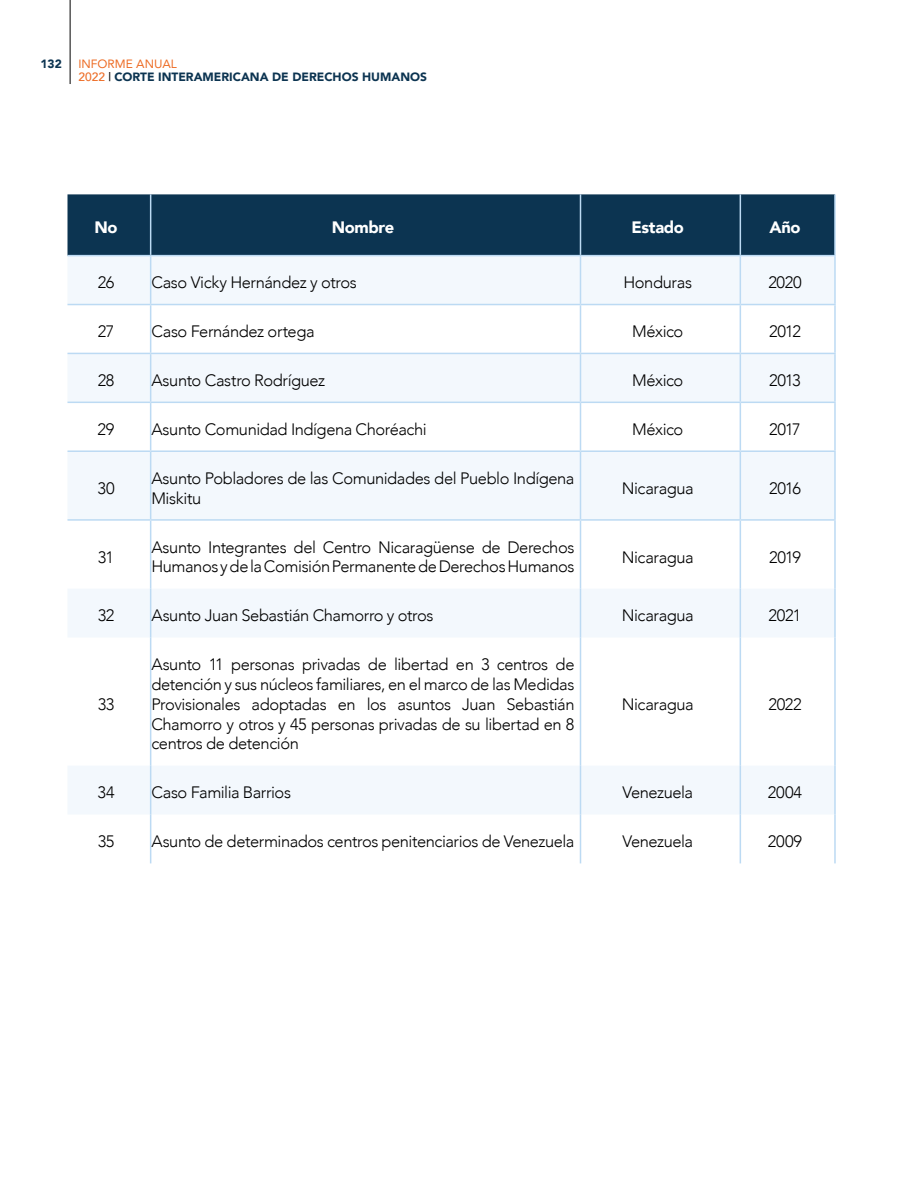
<style>
.page{position:relative;width:918px;height:1188px;background:#fff}
.page>*{position:absolute;margin:0;border:0;box-sizing:border-box;transform-origin:0 0}
.t1{font:300 16.5px/19.8px "Avenir";letter-spacing:-.025em;color:#000}
.t2{font:900 16.5px "Avenir";letter-spacing:-.025em;color:#fff}
.t3{font:900 12px/13.5px "Avenir";color:#0c3451}
.s1{font-weight:400;color:#ed6c25}
.s2{font-weight:500;color:#ed6c25}
.s3{font-weight:500;color:#000}
</style>
<div class="page">
<hr style="left:70px;top:0;width:1px;height:84px;background:#000">
<div style="left:68px;top:194px;width:766px;height:61px;background:#0c3451"></div>
<svg style="left:68px;top:256px;width:766px;height:559px"></svg>
<hr style="left:150px;top:194px;width:1px;height:61px;background:#bcdaf3">
<hr style="left:580px;top:194px;width:1px;height:61px;background:#bcdaf3">
<hr style="left:740px;top:194px;width:1px;height:61px;background:#bcdaf3">
<hr style="left:834px;top:194px;width:2px;height:61px;background:#bcdaf3">
<hr style="left:68px;top:255px;width:83px;height:1px;background:#bcdaf3">
<hr style="left:151px;top:255px;width:429px;height:1px;background:#bcdaf3">
<hr style="left:580px;top:255px;width:160px;height:1px;background:#bcdaf3">
<hr style="left:740px;top:255px;width:96px;height:1px;background:#bcdaf3">
<hr style="left:150px;top:256px;width:1px;height:48px;background:#bcdaf3">
<hr style="left:580px;top:256px;width:1px;height:48px;background:#bcdaf3">
<hr style="left:740px;top:256px;width:1px;height:48px;background:#bcdaf3">
<hr style="left:834px;top:256px;width:2px;height:48px;background:#bcdaf3">
<hr style="left:68px;top:304px;width:83px;height:1px;background:#bcdaf3">
<hr style="left:151px;top:304px;width:429px;height:1px;background:#bcdaf3">
<hr style="left:150px;top:305px;width:1px;height:48px;background:#bcdaf3">
<hr style="left:580px;top:304px;width:160px;height:1px;background:#bcdaf3">
<hr style="left:580px;top:305px;width:1px;height:48px;background:#bcdaf3">
<hr style="left:740px;top:304px;width:96px;height:1px;background:#bcdaf3">
<hr style="left:740px;top:305px;width:1px;height:48px;background:#bcdaf3">
<hr style="left:834px;top:305px;width:2px;height:48px;background:#bcdaf3">
<hr style="left:68px;top:353px;width:83px;height:1px;background:#bcdaf3">
<hr style="left:151px;top:353px;width:429px;height:1px;background:#bcdaf3">
<hr style="left:150px;top:354px;width:1px;height:48px;background:#bcdaf3">
<hr style="left:580px;top:353px;width:160px;height:1px;background:#bcdaf3">
<hr style="left:580px;top:354px;width:1px;height:48px;background:#bcdaf3">
<hr style="left:740px;top:353px;width:96px;height:1px;background:#bcdaf3">
<hr style="left:740px;top:354px;width:1px;height:48px;background:#bcdaf3">
<hr style="left:834px;top:354px;width:2px;height:48px;background:#bcdaf3">
<hr style="left:68px;top:402px;width:83px;height:1px;background:#bcdaf3">
<hr style="left:151px;top:402px;width:429px;height:1px;background:#bcdaf3">
<hr style="left:150px;top:403px;width:1px;height:47px;background:#bcdaf3">
<hr style="left:580px;top:402px;width:160px;height:1px;background:#bcdaf3">
<hr style="left:580px;top:403px;width:1px;height:47px;background:#bcdaf3">
<hr style="left:740px;top:402px;width:96px;height:1px;background:#bcdaf3">
<hr style="left:740px;top:403px;width:1px;height:47px;background:#bcdaf3">
<hr style="left:834px;top:403px;width:2px;height:47px;background:#bcdaf3">
<hr style="left:68px;top:450px;width:83px;height:2px;background:#bcdaf3">
<hr style="left:151px;top:450px;width:429px;height:2px;background:#bcdaf3">
<hr style="left:150px;top:452px;width:1px;height:67px;background:#bcdaf3">
<hr style="left:580px;top:450px;width:160px;height:2px;background:#bcdaf3">
<hr style="left:580px;top:452px;width:1px;height:67px;background:#bcdaf3">
<hr style="left:740px;top:450px;width:96px;height:2px;background:#bcdaf3">
<hr style="left:740px;top:452px;width:1px;height:67px;background:#bcdaf3">
<hr style="left:834px;top:452px;width:2px;height:67px;background:#bcdaf3">
<hr style="left:68px;top:519px;width:83px;height:2px;background:#bcdaf3">
<hr style="left:151px;top:519px;width:429px;height:2px;background:#bcdaf3">
<hr style="left:150px;top:521px;width:1px;height:68px;background:#bcdaf3">
<hr style="left:580px;top:519px;width:160px;height:2px;background:#bcdaf3">
<hr style="left:580px;top:521px;width:1px;height:68px;background:#bcdaf3">
<hr style="left:740px;top:519px;width:96px;height:2px;background:#bcdaf3">
<hr style="left:740px;top:521px;width:1px;height:68px;background:#bcdaf3">
<hr style="left:834px;top:521px;width:2px;height:68px;background:#bcdaf3">
<hr style="left:150px;top:589px;width:1px;height:49px;background:#bcdaf3">
<hr style="left:580px;top:589px;width:1px;height:49px;background:#bcdaf3">
<hr style="left:740px;top:589px;width:1px;height:49px;background:#bcdaf3">
<hr style="left:834px;top:589px;width:2px;height:49px;background:#bcdaf3">
<hr style="left:150px;top:638px;width:1px;height:128px;background:#bcdaf3">
<hr style="left:580px;top:638px;width:1px;height:128px;background:#bcdaf3">
<hr style="left:740px;top:638px;width:1px;height:128px;background:#bcdaf3">
<hr style="left:834px;top:638px;width:2px;height:128px;background:#bcdaf3">
<hr style="left:150px;top:766px;width:1px;height:49px;background:#bcdaf3">
<hr style="left:580px;top:766px;width:1px;height:49px;background:#bcdaf3">
<hr style="left:740px;top:766px;width:1px;height:49px;background:#bcdaf3">
<hr style="left:834px;top:766px;width:2px;height:49px;background:#bcdaf3">
<hr style="left:150px;top:815px;width:1px;height:48px;background:#bcdaf3">
<hr style="left:580px;top:815px;width:1px;height:48px;background:#bcdaf3">
<hr style="left:740px;top:815px;width:1px;height:48px;background:#bcdaf3">
<hr style="left:834px;top:815px;width:2px;height:48px;background:#bcdaf3">
<p class="t3" style="left:40px;top:57px;width:23px">132</p>
<p class="t3" style="left:78px;top:57px;width:350px"><span class="s1">INFORME ANUAL<br></span><span class="s2">2022</span> <span class="s3">|</span> CORTE INTERAMERICANA DE DERECHOS HUMANOS</p>
<p class="t2" style="left:95px;top:213px;width:25px">No</p>
<p class="t2" style="left:332px;top:213px;width:64px">Nombre</p>
<p class="t2" style="left:632px;top:213px;width:54px">Estado</p>
<p class="t2" style="left:769px;top:213px;width:33px">Año</p>
<p class="t1" style="left:98px;top:273px;width:18px">26</p>
<p class="t1" style="left:151px;top:273px;width:207px">Caso Vicky Hernández y otros</p>
<p class="t1" style="left:624px;top:273px;width:70px">Honduras</p>
<p class="t1" style="left:768px;top:273px;width:35px">2020</p>
<p class="t1" style="left:98px;top:322px;width:18px">27</p>
<p class="t1" style="left:151px;top:322px;width:165px">Caso Fernández ortega</p>
<p class="t1" style="left:632px;top:322px;width:53px">México</p>
<p class="t1" style="left:769px;top:322px;width:33px">2012</p>
<p class="t1" style="left:98px;top:371px;width:18px">28</p>
<p class="t1" style="left:151px;top:371px;width:175px">Asunto Castro Rodríguez</p>
<p class="t1" style="left:632px;top:371px;width:53px">México</p>
<p class="t1" style="left:769px;top:371px;width:33px">2013</p>
<p class="t1" style="left:98px;top:419px;width:18px">29</p>
<p class="t1" style="left:151px;top:419px;width:277px">Asunto Comunidad Indígena Choréachi</p>
<p class="t1" style="left:632px;top:419px;width:53px">México</p>
<p class="t1" style="left:769px;top:419px;width:33px">2017</p>
<p class="t1" style="left:98px;top:478px;width:19px">30</p>
<p class="t1" style="left:151px;top:468px;width:425px">Asunto Pobladores de las Comunidades del Pueblo Indígena<br>Miskitu</p>
<p class="t1" style="left:622px;top:478px;width:73px">Nicaragua</p>
<p class="t1" style="left:769px;top:478px;width:33px">2016</p>
<p class="t1" style="left:98px;top:547px;width:18px">31</p>
<p class="t1" style="left:151px;top:537px;width:425px">Asunto Integrantes del Centro Nicaragüense de Derechos<br>Humanos y de la Comisión Permanente de Derechos Humanos</p>
<p class="t1" style="left:622px;top:547px;width:73px">Nicaragua</p>
<p class="t1" style="left:769px;top:547px;width:33px">2019</p>
<p class="t1" style="left:98px;top:606px;width:18px">32</p>
<p class="t1" style="left:151px;top:606px;width:284px">Asunto Juan Sebastián Chamorro y otros</p>
<p class="t1" style="left:622px;top:606px;width:73px">Nicaragua</p>
<p class="t1" style="left:769px;top:606px;width:34px">2021</p>
<p class="t1" style="left:98px;top:694px;width:18px">33</p>
<p class="t1" style="left:151px;top:655px;width:425px;text-align:justify">Asunto 11 personas privadas de libertad en 3 centros de detención y sus núcleos familiares, en el marco de las Medidas Provisionales adoptadas en los asuntos Juan Sebastián Chamorro y otros y 45 personas privadas de su libertad en 8 centros de detención</p>
<p class="t1" style="left:622px;top:694px;width:73px">Nicaragua</p>
<p class="t1" style="left:768px;top:694px;width:35px">2022</p>
<p class="t1" style="left:98px;top:783px;width:19px">34</p>
<p class="t1" style="left:151px;top:783px;width:141px">Caso Familia Barrios</p>
<p class="t1" style="left:622px;top:783px;width:72px">Venezuela</p>
<p class="t1" style="left:768px;top:783px;width:36px">2004</p>
<p class="t1" style="left:98px;top:832px;width:18px">35</p>
<p class="t1" style="left:151px;top:832px;width:425px">Asunto de determinados centros penitenciarios de Venezuela</p>
<p class="t1" style="left:622px;top:832px;width:72px">Venezuela</p>
<p class="t1" style="left:768px;top:832px;width:36px">2009</p>
</div>
